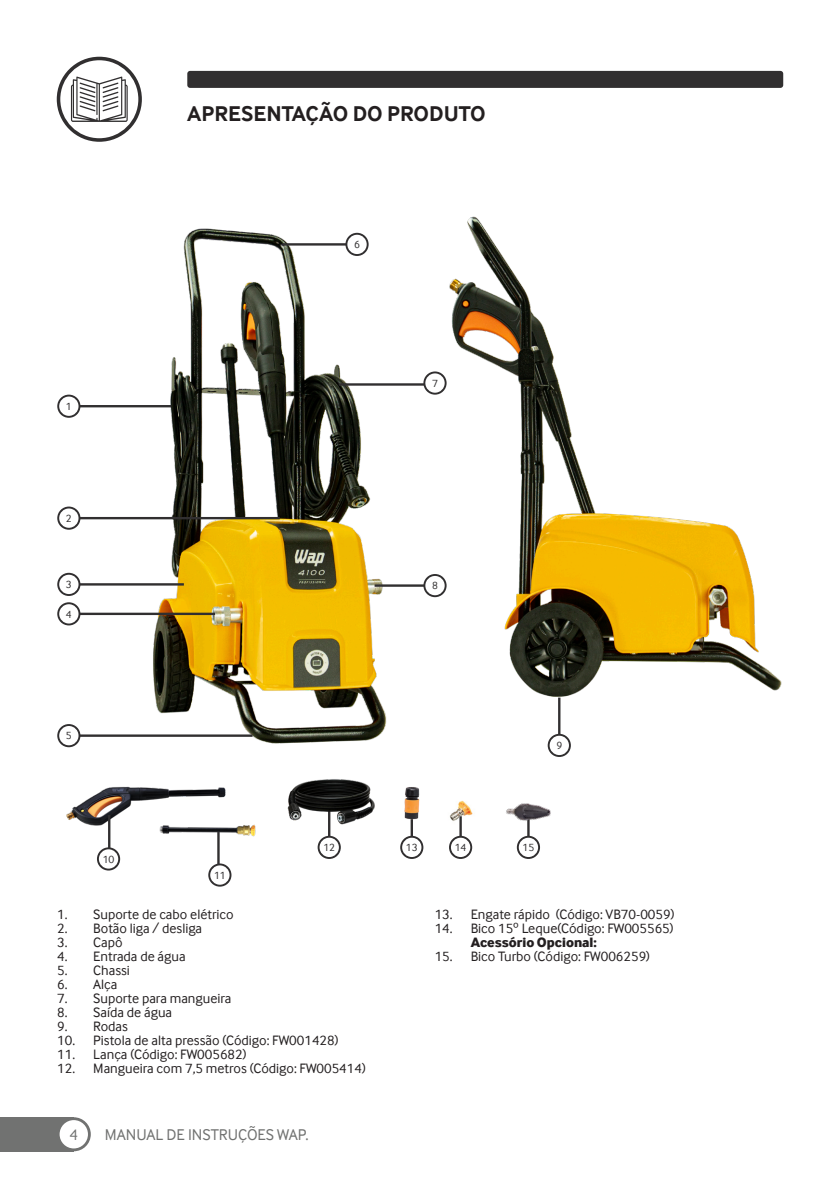
<style>
.page{position:relative;width:840px;height:1191px;background:#fff}
.page>*{position:absolute;margin:0;border:0;box-sizing:border-box;transform-origin:0 0}
.t1{font:700 22px "Inter Face";color:#231f20}
.t2{font:16px "Inter Face";color:#717271}
.t3{font:14px "Inter Face";color:#231f20}
.t4{font:800 14px "Inter Face";color:#231f20}
.t5{font:10.8px "Inter Face";color:#312f30}
</style>
<div class="page">
<div style="left:0;top:1117px;width:74px;height:34px;background:#717271"></div>
<svg style="left:57px;top:1117px;width:34px;height:34px"></svg>
<div style="left:60px;top:1120px;width:28px;height:28px;background:#fff;border-radius:50%"></div>
<div style="left:187px;top:71px;width:595px;height:17px;background:#312f30;border-radius:3px"></div>
<svg style="left:57px;top:57px;width:85px;height:85px"></svg>
<div style="left:60px;top:60px;width:78px;height:78px;background:#fff;border-radius:50%"></div>
<svg style="left:71px;top:77px;width:57px;height:45px"></svg>
<img style="left:449px;top:800px;width:24px;height:24px">
<img style="left:428px;top:216px;width:354px;height:541px">
<img style="left:103px;top:228px;width:322px;height:516px">
<hr style="left:69px;top:405px;width:102px;height:2px;background:#312f30">
<hr style="left:69px;top:517px;width:210px;height:2px;background:#312f30">
<hr style="left:72px;top:583px;width:112px;height:2px;background:#312f30">
<hr style="left:72px;top:612px;width:143px;height:3px;background:#312f30">
<hr style="left:65px;top:734px;width:187px;height:3px;background:#312f30">
<hr style="left:282px;top:243px;width:80px;height:3px;background:#312f30">
<hr style="left:557px;top:697px;width:3px;height:40px;background:#312f30">
<hr style="left:338px;top:383px;width:102px;height:3px;background:#312f30">
<hr style="left:374px;top:584px;width:64px;height:3px;background:#312f30">
<hr style="left:217px;top:831px;width:2px;height:40px;background:#312f30">
<hr style="left:410px;top:816px;width:3px;height:27px;background:#312f30">
<hr style="left:459px;top:816px;width:2px;height:27px;background:#312f30">
<hr style="left:527px;top:816px;width:2px;height:27px;background:#312f30">
<svg style="left:57px;top:394px;width:23px;height:24px"></svg>
<div style="left:59px;top:396px;width:19px;height:20px;background:#fff;border-radius:50%"></div>
<svg style="left:57px;top:506px;width:23px;height:24px"></svg>
<div style="left:59px;top:508px;width:19px;height:20px;background:#fff;border-radius:50%"></div>
<svg style="left:57px;top:573px;width:23px;height:23px"></svg>
<div style="left:59px;top:575px;width:19px;height:19px;background:#fff;border-radius:50%"></div>
<svg style="left:57px;top:602px;width:23px;height:23px"></svg>
<div style="left:59px;top:604px;width:19px;height:19px;background:#fff;border-radius:50%"></div>
<svg style="left:57px;top:724px;width:23px;height:23px"></svg>
<div style="left:59px;top:726px;width:19px;height:19px;background:#fff;border-radius:50%"></div>
<svg style="left:345px;top:233px;width:23px;height:23px"></svg>
<div style="left:347px;top:235px;width:19px;height:19px;background:#fff;border-radius:50%"></div>
<svg style="left:547px;top:734px;width:23px;height:23px"></svg>
<div style="left:549px;top:735px;width:19px;height:20px;background:#fff;border-radius:50%"></div>
<svg style="left:423px;top:371px;width:23px;height:24px"></svg>
<div style="left:425px;top:373px;width:19px;height:20px;background:#fff;border-radius:50%"></div>
<svg style="left:423px;top:574px;width:23px;height:23px"></svg>
<div style="left:425px;top:576px;width:19px;height:19px;background:#fff;border-radius:50%"></div>
<svg style="left:208px;top:863px;width:23px;height:23px"></svg>
<div style="left:210px;top:865px;width:19px;height:19px;background:#fff;border-radius:50%"></div>
<svg style="left:400px;top:835px;width:23px;height:24px"></svg>
<div style="left:402px;top:837px;width:19px;height:20px;background:#fff;border-radius:50%"></div>
<svg style="left:449px;top:835px;width:23px;height:24px"></svg>
<div style="left:450px;top:837px;width:20px;height:20px;background:#fff;border-radius:50%"></div>
<svg style="left:516px;top:835px;width:23px;height:24px"></svg>
<div style="left:518px;top:837px;width:20px;height:20px;background:#fff;border-radius:50%"></div>
<img style="left:404px;top:787px;width:16px;height:39px">
<img style="left:159px;top:824px;width:97px;height:18px">
<img style="left:66px;top:786px;width:172px;height:44px">
<hr style="left:108px;top:815px;width:2px;height:36px;background:#312f30">
<svg style="left:97px;top:847px;width:23px;height:23px"></svg>
<div style="left:99px;top:849px;width:19px;height:19px;background:#fff;border-radius:50%"></div>
<img style="left:506px;top:803px;width:45px;height:23px">
<hr style="left:328px;top:809px;width:2px;height:27px;background:#312f30">
<svg style="left:317px;top:835px;width:23px;height:24px"></svg>
<div style="left:319px;top:837px;width:20px;height:20px;background:#fff;border-radius:50%"></div>
<img style="left:287px;top:779px;width:88px;height:48px">
<h1 class="t1" style="left:187px;top:100px;width:300px">APRESENTAÇÃO DO PRODUTO</h1>
<p class="t5" style="left:354px;top:238px;width:7px">6</p>
<p class="t5" style="left:66px;top:400px;width:7px">1</p>
<p class="t5" style="left:66px;top:512px;width:7px">2</p>
<p class="t5" style="left:66px;top:578px;width:7px">3</p>
<p class="t5" style="left:66px;top:608px;width:7px">4</p>
<p class="t5" style="left:432px;top:377px;width:7px">7</p>
<p class="t5" style="left:432px;top:579px;width:7px">8</p>
<p class="t5" style="left:66px;top:729px;width:7px">5</p>
<p class="t5" style="left:103px;top:853px;width:13px">10</p>
<p class="t5" style="left:214px;top:869px;width:13px">11</p>
<p class="t5" style="left:323px;top:841px;width:13px">12</p>
<p class="t3" style="left:57px;top:906px;width:178px">1. Suporte de cabo elétrico</p>
<p class="t3" style="left:57px;top:920px;width:146px">2. Botão liga / desliga</p>
<p class="t3" style="left:57px;top:934px;width:67px">3. Capô</p>
<p class="t3" style="left:57px;top:948px;width:130px">4. Entrada de água</p>
<p class="t3" style="left:57px;top:962px;width:74px">5. Chassi</p>
<p class="t3" style="left:57px;top:976px;width:62px">6. Alça</p>
<p class="t3" style="left:57px;top:990px;width:176px">7. Suporte para mangueira</p>
<p class="t3" style="left:57px;top:1004px;width:116px">8. Saída de água</p>
<p class="t3" style="left:57px;top:1018px;width:72px">9. Rodas</p>
<p class="t3" style="left:57px;top:1032px;width:282px">10. Pistola de alta pressão (Código: FW001428)</p>
<p class="t3" style="left:57px;top:1046px;width:190px">11. Lança (Código: FW005682)</p>
<p class="t3" style="left:57px;top:1060px;width:310px">12. Mangueira com 7,5 metros (Código: FW005414)</p>
<p class="t2" style="left:69px;top:1125px;width:10px">4</p>
<p class="t2" style="left:105px;top:1125px;width:205px">MANUAL DE INSTRUÇÕES WAP.</p>
<p class="t5" style="left:556px;top:739px;width:7px">9</p>
<p class="t5" style="left:405px;top:841px;width:13px">13</p>
<p class="t5" style="left:454px;top:841px;width:13px">14</p>
<p class="t5" style="left:522px;top:841px;width:13px">15</p>
<p class="t3" style="left:434px;top:906px;width:241px">13. Engate rápido (Código: VB70-0059)</p>
<p class="t3" style="left:434px;top:920px;width:240px">14. Bico 15º Leque(Código: FW005565)</p>
<p class="t4" style="left:470px;top:934px;width:128px">Acessório Opcional:</p>
<p class="t3" style="left:434px;top:948px;width:217px">15. Bico Turbo (Código: FW006259)</p>
</div>
